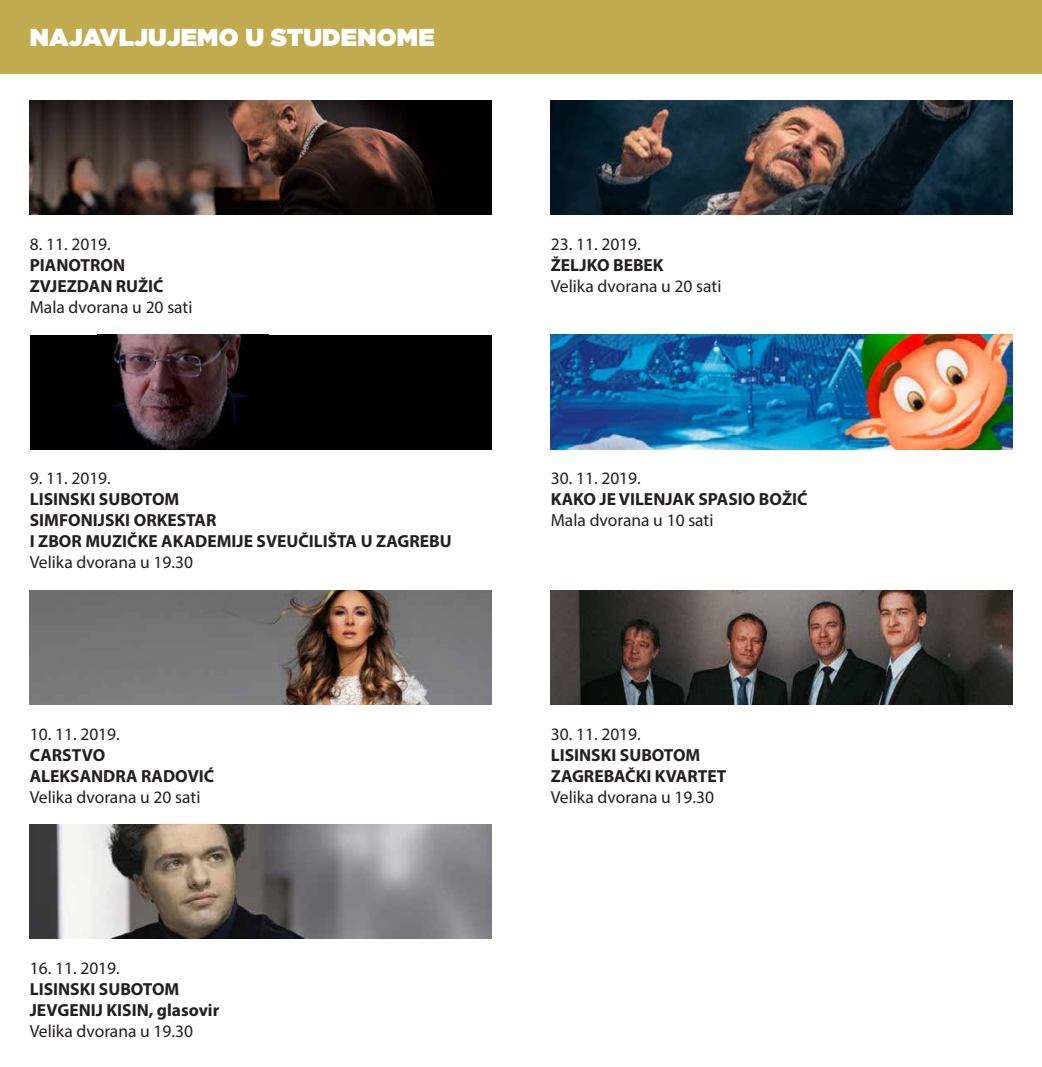
<style>
.page{position:relative;width:1042px;height:1067px;background:#fff}
.page>*{position:absolute;margin:0;border:0;box-sizing:border-box;transform-origin:0 0}
.t1{font:900 24.5px "Gotham";letter-spacing:.01em;color:#fff}
.t2{font:700 17.5px/21px "Myriad Pro";color:#231f20}
.t3{font:17.5px "Myriad Pro";color:#231f20}
</style>
<div class="page">
<div style="left:0;top:0;width:521px;height:73px;background:#c0ab4e"></div>
<div style="left:521px;top:0;width:521px;height:73px;background:#c0ab4e"></div>
<img style="left:30px;top:100px;width:461px;height:115px">
<img style="left:551px;top:100px;width:461px;height:115px">
<div style="left:30px;top:335px;width:461px;height:114px;background:#000"></div>
<img style="left:110px;top:335px;width:140px;height:114px">
<img style="left:551px;top:335px;width:461px;height:114px">
<img style="left:30px;top:590px;width:461px;height:114px">
<img style="left:551px;top:590px;width:461px;height:114px">
<img style="left:30px;top:824px;width:461px;height:115px">
<h1 class="t1" style="left:30px;top:20px;width:406px">NAJAVLJUJEMO U STUDENOME</h1>
<p class="t3" style="left:30px;top:233px;width:83px">8. 11. 2019.</p>
<p class="t2" style="left:30px;top:254px;width:135px">PIANOTRON<br>ZVJEZDAN RUŽIĆ</p>
<p class="t3" style="left:30px;top:296px;width:164px">Mala dvorana u 20 sati</p>
<p class="t3" style="left:30px;top:467px;width:83px">9. 11. 2019.</p>
<p class="t2" style="left:30px;top:488px;width:423px">LISINSKI SUBOTOM<br>SIMFONIJSKI ORKESTAR<br>I ZBOR MUZIČKE AKADEMIJE SVEUČILIŠTA U ZAGREBU</p>
<p class="t3" style="left:30px;top:551px;width:165px">Velika dvorana u 19.30</p>
<p class="t3" style="left:30px;top:723px;width:92px">10. 11. 2019.</p>
<p class="t2" style="left:30px;top:743px;width:186px">CARSTVO<br>ALEKSANDRA RADOVIĆ</p>
<p class="t3" style="left:30px;top:786px;width:172px">Velika dvorana u 20 sati</p>
<p class="t3" style="left:30px;top:957px;width:92px">16. 11. 2019.</p>
<p class="t2" style="left:30px;top:978px;width:191px">LISINSKI SUBOTOM<br>JEVGENIJ KISIN, glasovir</p>
<p class="t3" style="left:30px;top:1020px;width:165px">Velika dvorana u 19.30</p>
<p class="t3" style="left:551px;top:233px;width:92px">23. 11. 2019.</p>
<p class="t2" style="left:551px;top:254px;width:114px">ŽELJKO BEBEK</p>
<p class="t3" style="left:551px;top:275px;width:172px">Velika dvorana u 20 sati</p>
<p class="t3" style="left:551px;top:467px;width:92px">30. 11. 2019.</p>
<p class="t2" style="left:551px;top:488px;width:258px">KAKO JE VILENJAK SPASIO BOŽIĆ</p>
<p class="t3" style="left:551px;top:509px;width:164px">Mala dvorana u 10 sati</p>
<p class="t3" style="left:551px;top:723px;width:92px">30. 11. 2019.</p>
<p class="t2" style="left:551px;top:743px;width:177px">LISINSKI SUBOTOM<br>ZAGREBAČKI KVARTET</p>
<p class="t3" style="left:551px;top:786px;width:165px">Velika dvorana u 19.30</p>
</div>
